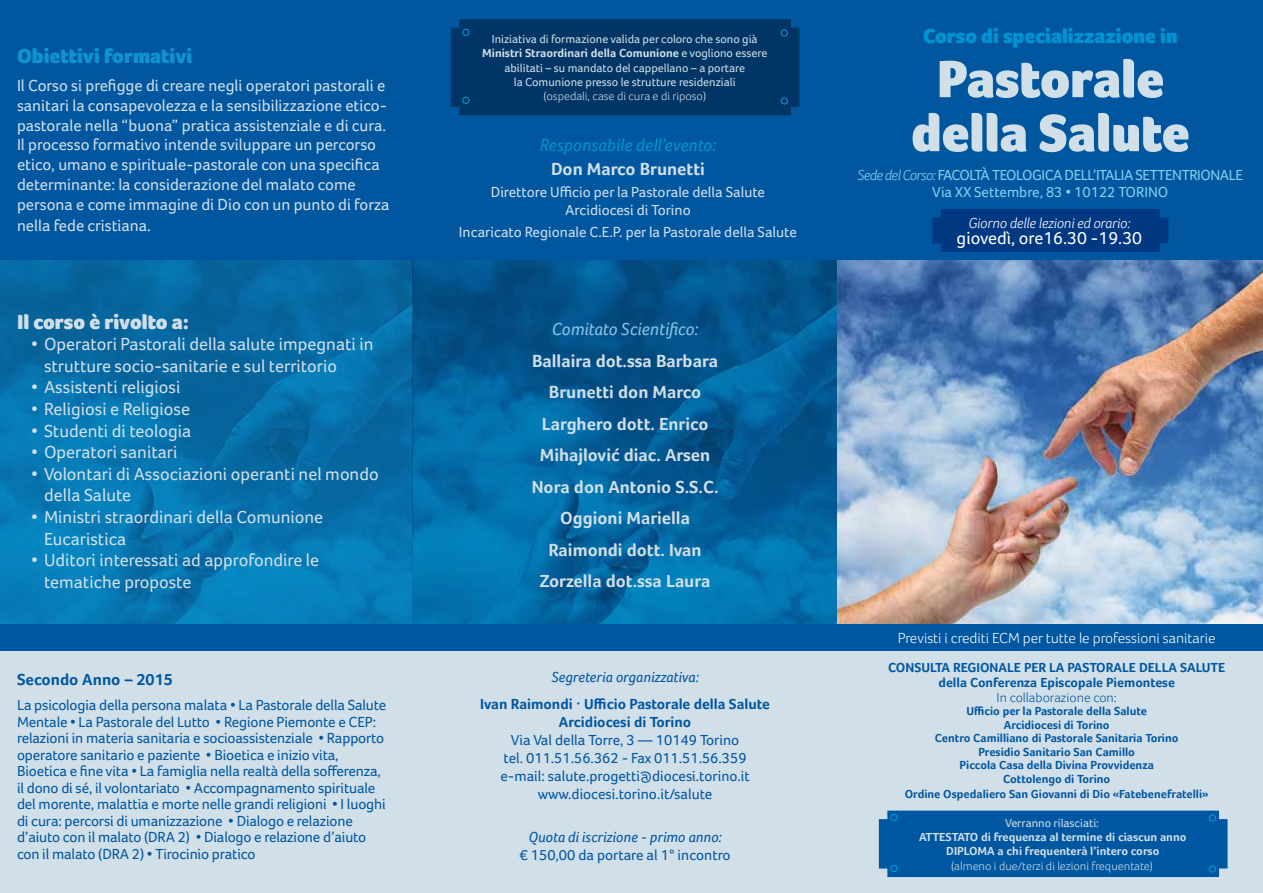
<style>
.page{position:relative;width:1263px;height:893px;background:#fff}
.page>*{position:absolute;margin:0;border:0;box-sizing:border-box;transform-origin:0 0}
.t1{font:900 54px/54px "Foco";color:#d1dfe9;text-align:center}
.t2{font:900 21px "Foco";color:#0093d2}
.t3{font:900 21px "Foco";color:#0f93cd}
.t4{font:900 21px "Foco";color:#d1dfe9}
.t5{font:18px/21.6px "Foco";color:#d1dfe9}
.t6{font:700 18px/31.5px "Foco";color:#d1dfe9;text-align:center}
.t7{font:italic 18px "Foco";color:#0093d2}
.t8{font:18px "Foco";color:#fff}
.t9{font:italic 18px "Foco";color:#87c3e7}
.t10{font:16.5px/19.8px "Foco";color:#d1dfe9}
.t11{font:700 16.5px "Foco";color:#0057a0}
.t12{font:15px/16.5px "Foco";letter-spacing:-.01em;color:#0057a0}
.t13{font:15px/18px "Foco";color:#0057a1;text-align:center}
.t14{font:15px/18px "Foco";color:#d1dfe9;text-align:center}
.t15{font:15px/16.5px "Foco";letter-spacing:-.03em;color:#84d0f0;text-align:center}
.t16{font:700 15px/18px "Foco";color:#0057a1;text-align:center}
.t17{font:italic 15px "Foco";color:#0057a1}
.t18{font:300 15px "Foco";color:#fff}
.t19{font:italic 300 15px "Foco";color:#fff}
.t20{font:700 13.5px/15px "Foco";color:#0057a1;text-align:center}
.t21{font:300 13.5px "Foco";color:#0057a1}
.t22{font:700 12px/13.5px "Foco";color:#0057a1;text-align:center}
.t23{font:12px/14.4px "Foco";color:#d1dfe9;text-align:center}
.t24{font:700 12px/14.4px "Foco";color:#d1dfe9;text-align:center}
.t25{font:300 12px "Foco";color:#d1dfe9}
.s1{font-weight:700}
.s2{font-weight:300;font-style:italic}
</style>
<div class="page">
<img style="left:0;top:259px;width:838px;height:365px">
<img style="left:838px;top:259px;width:425px;height:365px">
<div style="left:0;top:0;width:1263px;height:259px;background:#0057a0"></div>
<div style="left:0;top:651px;width:1263px;height:242px;background:#d1dfe9"></div>
<div style="left:838px;top:624px;width:425px;height:27px;background:#0057a1"></div>
<div style="left:0;top:624px;width:838px;height:27px;background:#0057a1"></div>
<div style="left:879px;top:811px;width:348px;height:66px;background:#0057a1"></div>
<div style="left:890px;top:865px;width:7px;height:7px;border:1px solid #009ee0;border-radius:50%"></div>
<div style="left:1209px;top:865px;width:7px;height:7px;border:1px solid #009ee0;border-radius:50%"></div>
<div style="left:890px;top:814px;width:7px;height:7px;border:1px solid #009ee0;border-radius:50%"></div>
<div style="left:1209px;top:814px;width:7px;height:7px;border:1px solid #009ee0;border-radius:50%"></div>
<div style="left:451px;top:19px;width:348px;height:96px;background:#003565"></div>
<div style="left:462px;top:97px;width:7px;height:7px;border:1px solid #009ee0;border-radius:50%"></div>
<div style="left:781px;top:97px;width:7px;height:7px;border:1px solid #009ee0;border-radius:50%"></div>
<div style="left:462px;top:29px;width:7px;height:7px;border:1px solid #009ee0;border-radius:50%"></div>
<div style="left:781px;top:29px;width:7px;height:7px;border:1px solid #009ee0;border-radius:50%"></div>
<div style="left:932px;top:209px;width:236px;height:43px;background:#003882"></div>
<h2 class="t3" style="left:17px;top:43px;width:177px">Obiettivi formativi</h2>
<p class="t10" style="left:17px;top:75px;width:374px">Il Corso si prefigge di creare negli operatori pastorali e sanitari la consapevolezza e la sensibilizzazione etico&shy;pastorale nella “buona” pratica assistenziale e di cura.<br>Il processo formativo intende sviluppare un percorso etico, umano e spirituale-pastorale con una specifica determinante: la considerazione del malato come persona e come immagine di Dio con un punto di forza</p>
<p class="t10" style="left:17px;top:216px;width:135px">nella fede cristiana.</p>
<h2 class="t4" style="left:17px;top:309px;width:173px">Il corso è rivolto a:</h2>
<p class="t5" style="left:44px;top:333px;width:331px;text-indent:-13px">• Operatori Pastorali della salute impegnati in strutture socio-sanitarie e sul territorio</p>
<p class="t5" style="left:31px;top:376px;width:151px">• Assistenti religiosi</p>
<p class="t5" style="left:31px;top:398px;width:160px">• Religiosi e Religiose</p>
<p class="t5" style="left:31px;top:420px;width:161px">• Studenti di teologia</p>
<p class="t5" style="left:31px;top:441px;width:148px">• Operatori sanitari</p>
<p class="t5" style="left:44px;top:463px;width:336px;text-indent:-13px">• Volontari di Associazioni operanti nel mondo della Salute</p>
<p class="t5" style="left:44px;top:506px;width:281px;text-indent:-13px">• Ministri straordinari della Comunione<br>Eucaristica</p>
<p class="t5" style="left:44px;top:549px;width:277px;text-indent:-13px">• Uditori interessati ad approfondire le tematiche proposte</p>
<p class="t11" style="left:17px;top:670px;width:157px">Secondo Anno – 2015</p>
<p class="t12" style="left:17px;top:697px;width:371px">La psicologia della persona malata • La Pastorale della Salute Mentale • La Pastorale del Lutto • Regione Piemonte e CEP: relazioni in materia sanitaria e socioassistenziale • Rapporto operatore sanitario e paziente • Bioetica e inizio vita, Bioetica e fine vita • La famiglia nella realtà della sofferenza, il dono di sé, il volontariato • Accompagnamento spirituale del morente, malattia e morte nelle grandi religioni • I luoghi di cura: percorsi di umanizzazione • Dialogo e relazione d’aiuto con il malato (DRA 2) • Dialogo e relazione d’aiuto con il malato (DRA 2) • Tirocinio pratico</p>
<p class="t23" style="left:482px;top:31px;width:287px">Iniziativa di formazione valida per coloro che sono già <span class="s1">Ministri Straordinari della Comunione</span> e vogliono essere abilitati – su mandato del cappellano – a portare<br>la Comunione presso le strutture residenziali</p>
<p class="t25" style="left:543px;top:89px;width:164px">(ospedali, case di cura e di riposo)</p>
<p class="t7" style="left:540px;top:134px;width:178px">Responsabile dell’evento:</p>
<p class="t6" style="left:551px;top:153px;width:155px">Don Marco Brunetti</p>
<p class="t14" style="left:491px;top:183px;width:276px">Direttore Ufficio per la Pastorale della Salute<br>Arcidiocesi di Torino</p>
<p class="t14" style="left:459px;top:223px;width:339px">Incaricato Regionale C.E.P. per la Pastorale della Salute</p>
<p class="t9" style="left:552px;top:319px;width:148px">Comitato Scientifico:</p>
<p class="t6" style="left:532px;top:345px;width:188px">Ballaira dot.ssa Barbara<br>Brunetti don Marco<br>Larghero dott. Enrico<br>Mihajlović diac. Arsen<br>Nora don Antonio S.S.C.<br>Oggioni Mariella<br>Raimondi dott. Ivan<br>Zorzella dot.ssa Laura</p>
<p class="t17" style="left:551px;top:668px;width:149px">Segreteria organizzativa:</p>
<p class="t16" style="left:480px;top:694px;width:291px">Ivan Raimondi · Ufficio Pastorale della Salute<br>Arcidiocesi di Torino</p>
<p class="t13" style="left:500px;top:730px;width:251px">Via Val della Torre, 3 — 10149 Torino tel. 011.51.56.362 - Fax 011.51.56.359 e-mail: salute.progetti@diocesi.torino.it www.diocesi.torino.it/salute</p>
<p class="t17" style="left:528px;top:828px;width:195px">Quota di iscrizione - primo anno:</p>
<p class="t13" style="left:520px;top:846px;width:212px">€ 150,00 da portare al 1° incontro</p>
<h2 class="t2" style="left:923px;top:24px;width:256px">Corso di specializzazione in</h2>
<h1 class="t1" style="left:911px;top:52px;width:280px">Pastorale della Salute</h1>
<p class="t15" style="left:857px;top:167px;width:387px"><span class="s2">Sede del Corso:</span> FACOLTÀ TEOLOGICA DELL’ITALIA SETTENTRIONALE<br>Via XX Settembre, 83 • 10122 TORINO</p>
<p class="t19" style="left:968px;top:214px;width:164px">Giorno delle lezioni ed orario:</p>
<p class="t8" style="left:957px;top:228px;width:187px">giovedì, ore16.30 -19.30</p>
<p class="t18" style="left:898px;top:629px;width:319px">Previsti i crediti ECM per tutte le professioni sanitarie</p>
<p class="t20" style="left:888px;top:659px;width:339px">CONSULTA REGIONALE PER LA PASTORALE DELLA SALUTE della Conferenza Episcopale Piemontese</p>
<p class="t21" style="left:997px;top:689px;width:122px">In collaborazione con:</p>
<p class="t22" style="left:935px;top:704px;width:245px">Ufficio per la Pastorale della Salute<br>Arcidiocesi di Torino<br>Centro Camilliano di Pastorale Sanitaria Torino Presidio Sanitario San Camillo<br>Piccola Casa della Divina Provvidenza Cottolengo di Torino</p>
<p class="t22" style="left:905px;top:787px;width:305px">Ordine Ospedaliero San Giovanni di Dio «Fatebenefratelli»</p>
<p class="t23" style="left:1005px;top:815px;width:95px">Verranno rilasciati:</p>
<p class="t24" style="left:919px;top:829px;width:269px">ATTESTATO di frequenza al termine di ciascun anno<br>DIPLOMA a chi frequenterà l’intero corso</p>
<p class="t25" style="left:951px;top:859px;width:203px">(almeno i due/terzi di lezioni frequentate)</p>
</div>
